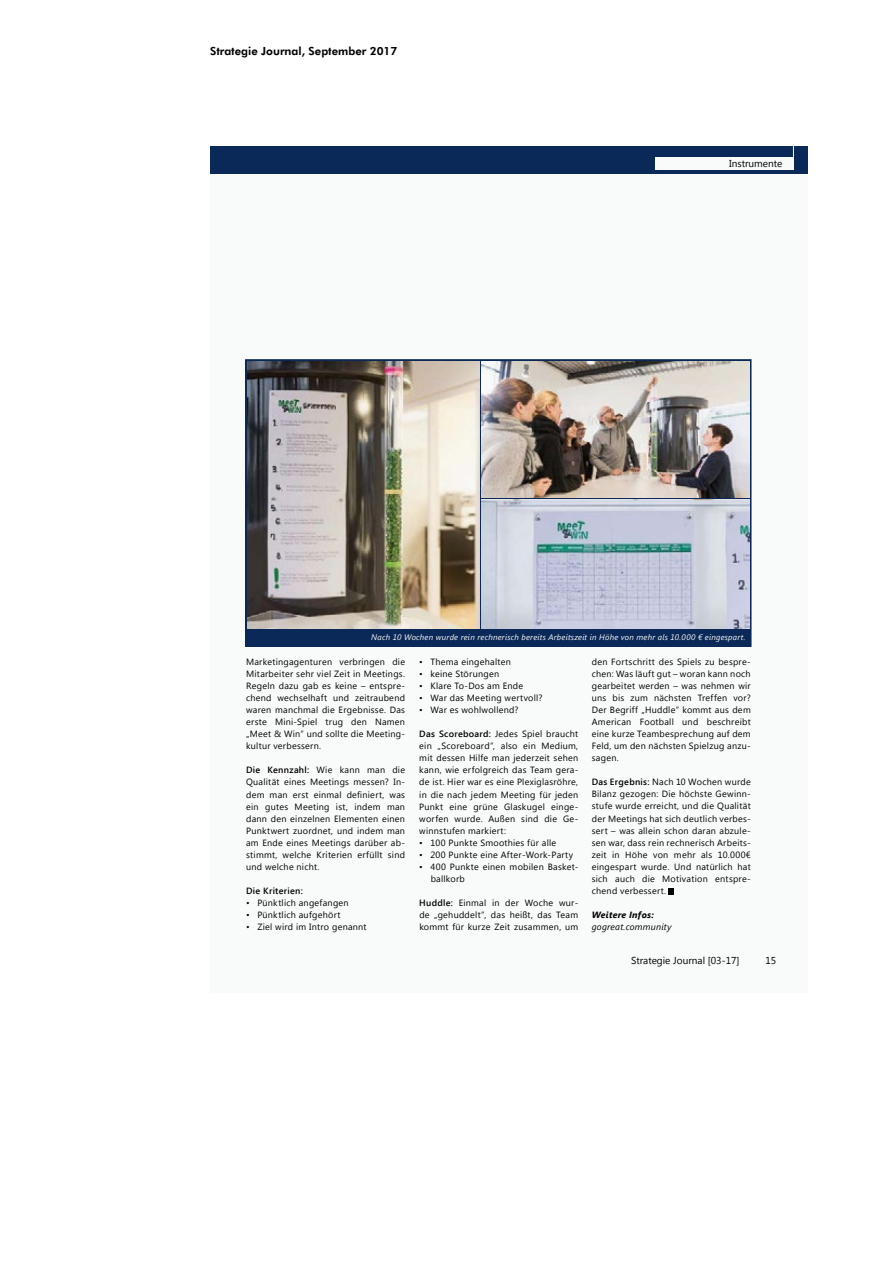
<style>
.page{position:relative;width:893px;height:1263px;background:#fff}
.page>*{position:absolute;margin:0;border:0;box-sizing:border-box;transform-origin:0 0}
.t1{font:800 11.25px "Futura BT";color:#000}
.t2{font:10.05px "Segoe UI";color:#000}
.t3{font:9px/12px "Segoe UI";letter-spacing:.03em;color:#000;text-align:justify}
.t4{font:italic 9px "Segoe UI";letter-spacing:.025em;color:#000}
.t5{font:600 9px "Segoe UI";letter-spacing:.03em;color:#000}
.t6{font:italic 700 9px "Segoe UI";letter-spacing:.03em;color:#000}
.t7{font:italic 8.1px "Segoe UI";letter-spacing:.03em;color:#fff}
.s1{font-weight:600}
</style>
<div class="page">
<div style="left:210px;top:147px;width:598px;height:845px;background:#f9fafa"></div>
<div style="left:210px;top:147px;width:598px;height:27px;background:#0b295a"></div>
<div style="left:246px;top:360px;width:505px;height:286px;background:#0b295a"></div>
<div style="left:245px;top:359px;width:506px;height:288px;border:1px solid #0b295a"></div>
<div style="left:655px;top:157px;width:139px;height:12px;background:#fff"></div>
<img style="left:247px;top:361px;width:232px;height:267px">
<img style="left:482px;top:500px;width:267px;height:128px">
<img style="left:482px;top:361px;width:267px;height:137px">
<svg style="left:668px;top:888px;width:6px;height:6px"></svg>
<p class="t1" style="left:210px;top:44px;width:189px">Strategie Journal, September 2017</p>
<p class="t2" style="left:729px;top:156px;width:55px">Instrumente</p>
<p class="t7" style="left:371px;top:632px;width:376px">Nach 10 Wochen wurde rein rechnerisch bereits Arbeitszeit in Höhe von mehr als 10.000 € eingespart.</p>
<p class="t3" style="left:246px;top:655px;width:160px">Marketingagenturen verbringen die Mitarbeiter sehr viel Zeit in Meetings.<br>Regeln dazu gab es keine – entspre&shy;chend wechselhaft und zeitraubend waren manchmal die Ergebnisse. Das erste Mini-Spiel trug den Namen „Meet &amp; Win“ und sollte die Meeting&shy;kultur verbessern.</p>
<p class="t3" style="left:246px;top:764px;width:160px"><span class="s1">Die Kennzahl:</span> Wie kann man die Qualität eines Meetings messen? In&shy;dem man erst einmal definiert, was ein gutes Meeting ist, indem man dann den einzelnen Elementen einen Punktwert zuordnet, und indem man am Ende eines Meetings darüber ab&shy;stimmt, welche Kriterien erfüllt sind und welche nicht.</p>
<p class="t5" style="left:246px;top:884px;width:58px">Die Kriterien:</p>
<p class="t3" style="left:246px;top:896px;width:104px">• Pünktlich angefangen</p>
<p class="t3" style="left:246px;top:908px;width:96px">• Pünktlich aufgehört</p>
<p class="t3" style="left:246px;top:920px;width:122px">• Ziel wird im Intro genannt</p>
<p class="t3" style="left:419px;top:655px;width:93px">• Thema eingehalten</p>
<p class="t3" style="left:419px;top:667px;width:81px">• keine Störungen</p>
<p class="t3" style="left:419px;top:679px;width:105px">• Klare To-Dos am Ende</p>
<p class="t3" style="left:419px;top:691px;width:125px">• War das Meeting wertvoll?</p>
<p class="t3" style="left:419px;top:703px;width:101px">• War es wohlwollend?</p>
<p class="t3" style="left:419px;top:728px;width:160px"><span class="s1">Das Scoreboard:</span> Jedes Spiel braucht ein „Scoreboard“, also ein Medium, mit dessen Hilfe man jederzeit sehen kann, wie erfolgreich das Team gera&shy;de ist. Hier war es eine Plexiglasröhre, in die nach jedem Meeting für jeden Punkt eine grüne Glaskugel einge&shy;worfen wurde. Außen sind die Ge&shy;winnstufen markiert:</p>
<p class="t3" style="left:419px;top:836px;width:138px">• 100 Punkte Smoothies für alle</p>
<p class="t3" style="left:419px;top:848px;width:155px">• 200 Punkte eine After-Work-Party</p>
<p class="t3" style="left:431px;top:860px;width:149px;text-indent:-11px">• 400 Punkte einen mobilen Basket&shy;ballkorb</p>
<p class="t3" style="left:419px;top:896px;width:160px"><span class="s1">Huddle:</span> Einmal in der Woche wur&shy;de „gehuddelt“, das heißt, das Team kommt für kurze Zeit zusammen, um</p>
<p class="t3" style="left:592px;top:655px;width:160px">den Fortschritt des Spiels zu bespre&shy;chen: Was läuft gut – woran kann noch gearbeitet werden – was nehmen wir uns bis zum nächsten Treffen vor?<br>Der Begriff „Huddle“ kommt aus dem American Football und beschreibt eine kurze Teambesprechung auf dem Feld, um den nächsten Spielzug anzu&shy;sagen.</p>
<p class="t3" style="left:592px;top:776px;width:160px"><span class="s1">Das Ergebnis:</span> Nach 10 Wochen wurde Bilanz gezogen: Die höchste Gewinn&shy;stufe wurde erreicht, und die Qualität der Meetings hat sich deutlich verbes&shy;sert – was allein schon daran abzule&shy;sen war, dass rein rechnerisch Arbeits&shy;zeit in Höhe von mehr als 10.000€ eingespart wurde. Und natürlich hat sich auch die Motivation entspre&shy;chend verbessert.</p>
<p class="t6" style="left:592px;top:908px;width:64px">Weitere Infos:</p>
<p class="t4" style="left:592px;top:920px;width:81px">gogreat.community</p>
<p class="t2" style="left:631px;top:953px;width:110px">Strategie Journal [03-17]</p>
<p class="t2" style="left:765px;top:953px;width:12px">15</p>
</div>
